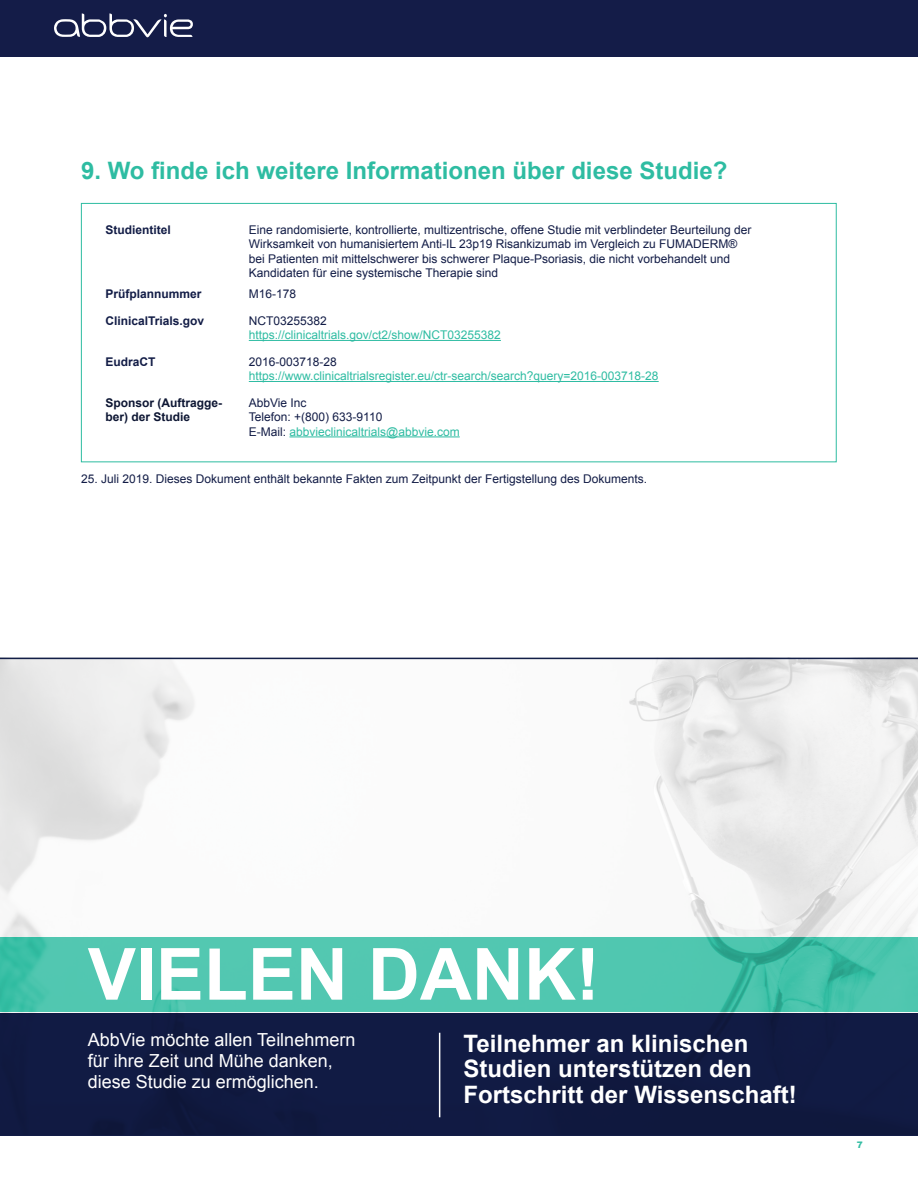
<style>
.page{position:relative;width:918px;height:1188px;background:#fff}
.page>*{position:absolute;margin:0;border:0;box-sizing:border-box;transform-origin:0 0}
.t1{font:700 72px "Arial";color:#fff}
.t2{font:700 24px/25.5px "Arial";color:#fff}
.t3{font:700 24px "Arial";color:#2ebca2}
.t4{font:18px/21px "Arial";color:#fff}
.t5{font:12px/14.4px "Arial";color:#121c46}
.t6{font:12px "Arial";color:#2ebca2}
.t7{font:700 12px "Arial";color:#121c46}
.t8{font:700 12px/14.4px "Arial";color:#0d1633}
.t9{font:900 9px "Arial";color:#33bda3}
.s1{color:#2ebca2}
</style>
<div class="page">
<div style="left:0;top:0;width:918px;height:56px;background:#141c48"></div>
<svg style="left:54px;top:13px;width:139px;height:24px"></svg>
<hr style="left:249px;top:340px;width:252px;height:1px;background:#2ebca2">
<hr style="left:249px;top:381px;width:410px;height:1px;background:#2ebca2">
<hr style="left:289px;top:436px;width:171px;height:1px;background:#2ebca2">
<div style="left:81px;top:203px;width:756px;height:259px;border:1px solid #2dbca1"></div>
<img style="left:0;top:659px;width:918px;height:354px">
<div style="left:0;top:1013px;width:918px;height:123px;background:#121c46"></div>
<hr style="left:439px;top:1033px;width:1px;height:84px;background:#fff">
<svg style="left:0;top:937px;width:918px;height:74px;background:#4dc5ae"></svg>
<hr style="left:0;top:658px;width:918px;height:1px;background:#121e47">
<h2 class="t3" style="left:81px;top:155px;width:648px">9. Wo finde ich weitere Informationen über diese Studie?</h2>
<p class="t7" style="left:105px;top:222px;width:67px">Studientitel</p>
<p class="t5" style="left:249px;top:223px;width:504px">Eine randomisierte, kontrollierte, multizentrische, offene Studie mit verblindeter Beurteilung der Wirksamkeit von humanisiertem Anti-IL 23p19 Risankizumab im Vergleich zu FUMADERM® bei Patienten mit mittelschwerer bis schwerer Plaque-Psoriasis, die nicht vorbehandelt und Kandidaten für eine systemische Therapie sind</p>
<p class="t7" style="left:105px;top:286px;width:98px">Prüfplannummer</p>
<p class="t5" style="left:249px;top:286px;width:49px">M16-178</p>
<p class="t7" style="left:105px;top:313px;width:100px">ClinicalTrials.gov</p>
<p class="t5" style="left:249px;top:313px;width:80px">NCT03255382</p>
<p class="t6" style="left:249px;top:327px;width:254px">https://clinicaltrials.gov/ct2/show/NCT03255382</p>
<p class="t7" style="left:105px;top:354px;width:52px">EudraCT</p>
<p class="t5" style="left:249px;top:355px;width:90px">2016-003718-28</p>
<p class="t6" style="left:249px;top:368px;width:411px">https://www.clinicaltrialsregister.eu/ctr-search/search?query=2016-003718-28</p>
<p class="t8" style="left:105px;top:396px;width:118px">Sponsor (Auftragge&shy;ber) der Studie</p>
<p class="t5" style="left:249px;top:396px;width:212px">AbbVie Inc<br>Telefon: +(800) 633-9110<br>E-Mail: <span class="s1">abbvieclinicaltrials@abbvie.com</span></p>
<p class="t5" style="left:81px;top:471px;width:568px">25. Juli 2019. Dieses Dokument enthält bekannte Fakten zum Zeitpunkt der Fertigstellung des Dokuments.</p>
<h1 class="t1" style="left:88px;top:926px;width:513px">VIELEN DANK!</h1>
<h3 class="t4" style="left:88px;top:1029px;width:269px">AbbVie möchte allen Teilnehmern für ihre Zeit und Mühe danken, diese Studie zu ermöglichen.</h3>
<h2 class="t2" style="left:464px;top:1031px;width:335px">Teilnehmer an klinischen<br>Studien unterstützen den<br>Fortschritt der Wissenschaft!</h2>
<p class="t9" style="left:857px;top:1139px;width:8px">7</p>
</div>
